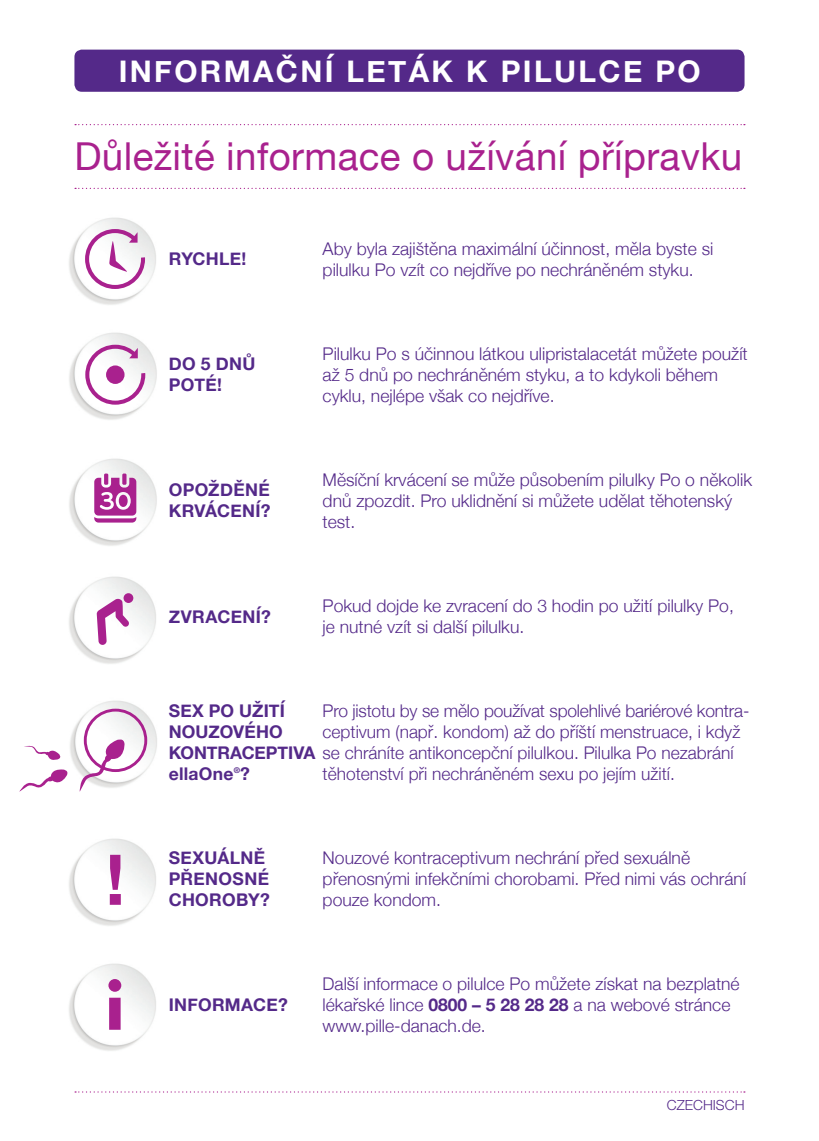
<style>
.page{position:relative;width:819px;height:1141px;background:#fff}
.page>*{position:absolute;margin:0;border:0;box-sizing:border-box;transform-origin:0 0}
.t1{font:38.5px "Helvetica Neue";letter-spacing:.01em;color:#a9218e}
.t2{font:700 29.75px "Helvetica Neue";letter-spacing:.08em;color:#fff}
.t3{font:300 17.5px/21px "Helvetica Neue";color:#542989}
.t4{font:700 17.5px/21px "Helvetica Neue";letter-spacing:.015em;color:#542989}
.t5{font:300 14px "Helvetica Neue LT";color:#542989}
.t6{font:700 7.88px "Helvetica Neue";color:#542989}
.s1{font-weight:700}
</style>
<div class="page">
<img style="left:69px;top:217px;width:87px;height:88px">
<svg style="left:85px;top:229px;width:60px;height:60px"></svg>
<img style="left:70px;top:700px;width:87px;height:85px">
<svg style="left:24px;top:745px;width:37px;height:15px"></svg>
<svg style="left:19px;top:769px;width:49px;height:23px"></svg>
<svg style="left:79px;top:737px;width:46px;height:55px"></svg>
<div style="left:84px;top:709px;width:63px;height:63px;border:3px solid #a9218e;border-radius:50%"></div>
<img style="left:69px;top:838px;width:87px;height:88px">
<svg style="left:110px;top:855px;width:11px;height:50px"></svg>
<img style="left:69px;top:576px;width:87px;height:88px">
<div style="left:123px;top:593px;width:10px;height:10px;background:#a9218e;border-radius:50%"></div>
<svg style="left:97px;top:598px;width:32px;height:47px"></svg>
<img style="left:69px;top:458px;width:88px;height:88px">
<svg style="left:94px;top:474px;width:42px;height:49px"></svg>
<img style="left:69px;top:332px;width:88px;height:88px">
<svg style="left:85px;top:345px;width:60px;height:60px"></svg>
<div style="left:106px;top:365px;width:18px;height:19px;background:#a9218e;border-radius:50%"></div>
<img style="left:69px;top:963px;width:87px;height:88px">
<svg style="left:108px;top:979px;width:13px;height:51px"></svg>
<div style="left:74px;top:50px;width:670px;height:42px;background:#542989;border-radius:7px"></div>
<svg style="left:75px;top:1091px;width:669px;height:2px"></svg>
<svg style="left:75px;top:188px;width:669px;height:1px"></svg>
<svg style="left:75px;top:124px;width:669px;height:1px"></svg>
<h2 class="t2" style="left:119px;top:48px;width:583px">INFORMAČNÍ LETÁK K PILULCE PO</h2>
<h1 class="t1" style="left:74px;top:129px;width:669px">Důležité informace o užívání přípravku</h1>
<p class="t4" style="left:169px;top:249px;width:79px">RYCHLE!</p>
<p class="t4" style="left:169px;top:354px;width:88px">DO 5 DNŮ<br>POTÉ!</p>
<p class="t4" style="left:169px;top:480px;width:103px">OPOŽDĚNÉ<br>KRVÁCENÍ?</p>
<p class="t4" style="left:169px;top:607px;width:104px">ZVRACENÍ?</p>
<p class="t3" style="left:322px;top:237px;width:392px">Aby byla zajištěna maximální účinnost, měla byste si pilulku Po vzít co nejdříve po nechráněném styku.</p>
<p class="t3" style="left:322px;top:342px;width:426px">Pilulku Po s účinnou látkou ulipristalacetát můžete použít až 5 dnů po nechráněném styku, a to kdykoli během cyklu, nejlépe však co nejdříve.</p>
<p class="t3" style="left:322px;top:468px;width:431px">Měsíční krvácení se může působením pilulky Po o několik dnů zpozdit. Pro uklidnění si můžete udělat těhotenský test.</p>
<p class="t3" style="left:322px;top:594px;width:413px">Pokud dojde ke zvracení do 3 hodin po užití pilulky Po, je nutné vzít si další pilulku.</p>
<p class="t4" style="left:169px;top:701px;width:117px">SEX PO UŽITÍ<br>NOUZOVÉHO</p>
<p class="t4" style="left:169px;top:764px;width:83px">ELLAONE ?</p>
<p class="t3" style="left:322px;top:699px;width:428px">Pro jistotu by se mělo používat spolehlivé bariérové kontra-</p>
<p class="t3" style="left:322px;top:720px;width:419px">ceptivum (např. kondom) až do příští menstruace, i když</p>
<p class="t3" style="left:169px;top:741px;width:566px"><span class="s1">KONTRACEPTIVA</span> se chráníte antikoncepční pilulkou. Pilulka Po nezabrání</p>
<p class="t3" style="left:322px;top:762px;width:353px">těhotenství při nechráněném sexu po jejím užití.</p>
<p class="t6" style="left:234px;top:764px;width:8px">®</p>
<p class="t4" style="left:169px;top:848px;width:102px">SEXUÁLNĚ<br>PŘENOSNÉ<br>CHOROBY?</p>
<p class="t4" style="left:169px;top:995px;width:120px">INFORMACE?</p>
<p class="t3" style="left:322px;top:846px;width:425px">Nouzové kontraceptivum nechrání před sexuálně přenosnými infekčními chorobami. Před nimi vás ochrání pouze kondom.</p>
<p class="t3" style="left:322px;top:972px;width:418px">Další informace o pilulce Po můžete získat na bezplatné lékařské lince <span class="s1">0800 – 5 28 28 28</span> a na webové stránce www.pille-danach.de.</p>
<p class="t5" style="left:667px;top:1096px;width:79px">CZECHISCH</p>
</div>
